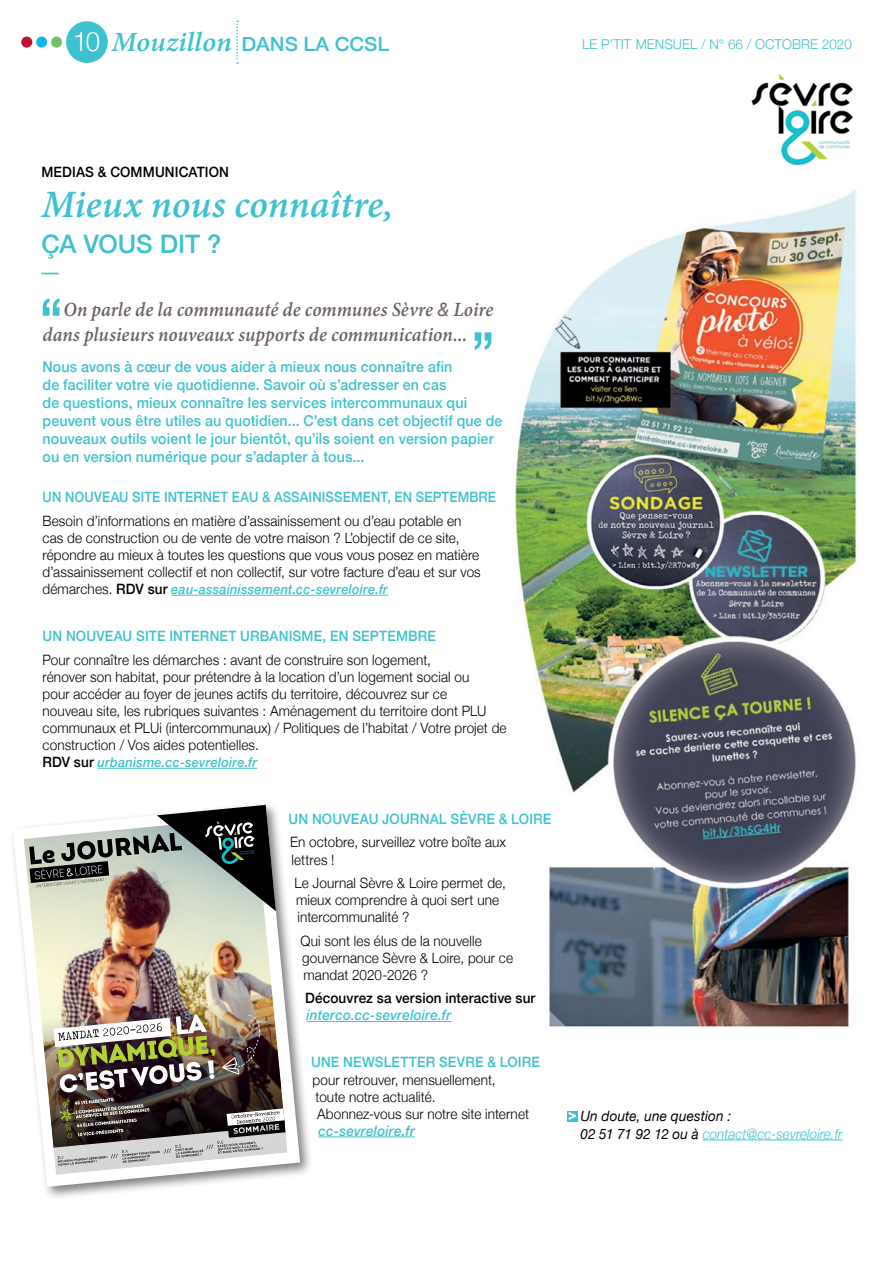
<style>
.page{position:relative;width:893px;height:1263px;background:#fff}
.page>*{position:absolute;margin:0;border:0;box-sizing:border-box;transform-origin:0 0}
.t1{font:italic 700 42px "Adobe Devanagari";letter-spacing:-.005em;color:#3ec2cf}
.t2{font:italic 700 34.5px "Helvetica Neue";color:#3ec2cf}
.t3{font:italic 700 30px "Adobe Devanagari";letter-spacing:-.005em;color:#3ec2cf;scale:1.05 1}
.t4{font:500 25.5px "Helvetica Neue";letter-spacing:-.005em;color:#3ec2cf}
.t5{font:italic 700 21.75px/25.5px "Adobe Devanagari";color:#6c6168;scale:.95 1}
.t6{font:500 19.5px "Helvetica Neue";color:#3ec2cf;scale:1.05 1}
.t7{font:500 15px/18px "Helvetica Neue";letter-spacing:.005em;color:#3ec2cf;scale:.95 1}
.t8{font:300 14.25px/17.1px "Helvetica Neue";letter-spacing:.01em;color:#000;scale:.95 1}
.t9{font:500 14.25px "Helvetica Neue";letter-spacing:.01em;color:#3ec2cf;scale:.95 1}
.t10{font:italic 14.25px/17.1px "Helvetica Neue";letter-spacing:.01em;color:#000;scale:.95 1}
.t11{font:500 14.25px "Helvetica Neue";letter-spacing:.01em;color:#000;scale:.95 1}
.t12{font:500 14.25px "Helvetica Neue";letter-spacing:.01em;color:#3ec2cf;scale:.91 1}
.t13{font:italic 500 14.25px "Helvetica Neue";letter-spacing:.015em;color:#3ec2cf;scale:.95 1}
.t14{font:italic 500 13.5px "Helvetica Neue";letter-spacing:.015em;color:#3ec2cf;scale:.95 1}
.t15{font:300 13.5px "Helvetica Neue";color:#3ec2cf}
.s1{font-family:"Helvetica Neue";font-weight:300;font-style:normal;font-size:27px;color:#fff}
.s2{font-family:"Helvetica Neue";font-weight:500;font-style:normal;font-size:19.5px}
.s3{font-family:"Helvetica Neue";font-weight:400;font-size:18.75px}
.s4{font-weight:500}
.s5{font-style:normal;font-size:14.25px;color:#000}
.s6{font-weight:300;color:#3ec2cf}
</style>
<div class="page">
<svg style="left:236px;top:21px;width:2px;height:43px"></svg>
<div style="left:21px;top:37px;width:11px;height:11px;background:#c41230;border-radius:50%"></div>
<div style="left:36px;top:37px;width:11px;height:11px;background:#13b6ea;border-radius:50%"></div>
<div style="left:51px;top:37px;width:11px;height:11px;background:#73c167;border-radius:50%"></div>
<div style="left:66px;top:21px;width:42px;height:42px;background:#3ec2cf;border-radius:50%"></div>
<img style="left:514px;top:189px;width:344px;height:839px">
<hr style="left:171px;top:595px;width:217px;height:1px;background:#3ec2cf">
<hr style="left:98px;top:768px;width:159px;height:1px;background:#3ec2cf">
<hr style="left:307px;top:1021px;width:144px;height:1px;background:#3ec2cf">
<hr style="left:319px;top:1136px;width:96px;height:1px;background:#3ec2cf">
<hr style="left:703px;top:1139px;width:139px;height:1px;background:#3ec2cf">
<svg style="left:567px;top:1111px;width:10px;height:10px"></svg>
<svg style="left:568px;top:1111px;width:8px;height:9px"></svg>
<div style="left:9px;top:801px;width:305px;height:400px;background:#000;opacity:.5"></div>
<img style="left:13px;top:805px;width:287px;height:382px">
<svg style="left:43px;top:298px;width:17px;height:18px"></svg>
<svg style="left:475px;top:332px;width:17px;height:18px"></svg>
<img style="left:751px;top:73px;width:102px;height:93px">
<h3 class="t3" style="left:73px;top:25px;width:175px"><span class="s1">10</span> Mouzillon <span class="s2">DANS</span></h3>
<h3 class="t6" style="left:304px;top:28px;width:71px">LA CCSL</h3>
<p class="t15" style="left:582px;top:33px;width:74px">le p’tit Mens</p>
<p class="t15" style="left:673px;top:33px;width:102px">uel / N° 66 / Octo</p>
<p class="t15" style="left:792px;top:33px;width:61px">bre 2020</p>
<p class="t11" style="left:41px;top:160px;width:199px">medias &amp; communication</p>
<h1 class="t1" style="left:41px;top:180px;width:353px">Mieux nous connaître,</h1>
<h3 class="t4" style="left:41px;top:223px;width:181px">ça vous dit ?</h3>
<h2 class="t2" style="left:41px;top:231px;width:19px">_</h2>
<h3 class="t5" style="left:43px;top:299px;width:476px;text-indent:21px">On parle de la communauté de communes Sèvre <span class="s3">&amp;</span> Loire dans plusieurs nouveaux supports de communication...</h3>
<p class="t7" style="left:43px;top:356px;width:486px">Nous avons à cœur de vous aider à mieux nous connaître afin<br>de faciliter votre vie quotidienne. Savoir où s’adresser en cas<br>de questions, mieux connaître les services intercommunaux qui peuvent vous être utiles au quotidien... C’est dans cet objectif que de nouveaux outils voient le jour bientôt, qu’ils soient en version papier ou en version numérique pour s’adapter à tous...</p>
<p class="t12" style="left:43px;top:486px;width:36px">UN NOUVEAU</p>
<p class="t12" style="left:132px;top:486px;width:9px">SITE</p>
<p class="t12" style="left:164px;top:486px;width:10px">INTERNET</p>
<p class="t12" style="left:232px;top:486px;width:11px">EAU</p>
<p class="t12" style="left:262px;top:486px;width:259px">&amp; assainissement, en septembre</p>
<p class="t8" style="left:43px;top:511px;width:463px">Besoin d’informations en matière d’assainissement ou d’eau potable en cas de construction ou de vente de votre maison ? L’objectif de ce site, répondre au mieux à toutes les questions que vous vous posez en matière d’assainissement collectif et non collectif, sur votre facture d’eau et sur vos démarches. <span class="s4">RDV</span></p>
<p class="t14" style="left:148px;top:578px;width:254px"><span class="s5">sur</span> eau-assainissement.cc-sevreloire.fr</p>
<p class="t9" style="left:43px;top:625px;width:36px">UN NOUVEAU</p>
<p class="t9" style="left:136px;top:625px;width:9px">SITE</p>
<p class="t9" style="left:169px;top:625px;width:10px">INTERNET</p>
<p class="t9" style="left:240px;top:625px;width:41px">UR BANISME</p>
<p class="t9" style="left:323px;top:625px;width:42px">, EN SEPTEM</p>
<p class="t9" style="left:408px;top:625px;width:21px">BRE</p>
<p class="t8" style="left:42px;top:650px;width:490px">Pour connaître les démarches : avant de construire son logement,<br>rénover son habitat, pour prétendre à la location d’un logement social ou<br>pour accéder au foyer de jeunes actifs du territoire, découvrez sur ce<br>nouveau site, les rubriques suivantes : Aménagement du territoire dont PLU communaux et PLUi (intercommunaux) / Politiques de l’habitat / Votre projet de construction / Vos aides potentielles.</p>
<p class="t11" style="left:43px;top:751px;width:11px">RDV</p>
<p class="t14" style="left:74px;top:751px;width:194px"><span class="s5">sur</span> urbanisme.cc-sevreloire.fr</p>
<p class="t9" style="left:289px;top:807px;width:36px">un NOUVEAU</p>
<p class="t9" style="left:382px;top:807px;width:19px">JOURNAL</p>
<p class="t9" style="left:450px;top:807px;width:108px">sèvre &amp; loire</p>
<p class="t8" style="left:290px;top:833px;width:229px">En octobre, surveillez votre boîte aux lettres !</p>
<p class="t8" style="left:295px;top:873px;width:224px">Le Journal Sèvre &amp; Loire permet de, mieux comprendre à quoi sert une intercommunalité ?</p>
<p class="t8" style="left:301px;top:931px;width:225px">Qui sont les élus de la nouvelle gouvernance Sèvre &amp; Loire, pour ce mandat 2020-2026 ?</p>
<p class="t11" style="left:305px;top:987px;width:244px">Découvrez sa version interactive sur</p>
<p class="t13" style="left:307px;top:1003px;width:154px">interco.cc-sevreloire.fr</p>
<p class="t9" style="left:311px;top:1051px;width:11px">UNE</p>
<p class="t9" style="left:343px;top:1051px;width:44px">NEWSLETTER</p>
<p class="t9" style="left:439px;top:1051px;width:11px">SEVRE</p>
<p class="t9" style="left:487px;top:1051px;width:23px">&amp; LOIRE</p>
<p class="t8" style="left:313px;top:1070px;width:229px">pour retrouver, mensuellement,<br>toute notre actualité.<br>Abonnez-vous sur notre site internet</p>
<p class="t13" style="left:319px;top:1118px;width:103px">cc-sevreloire.fr</p>
<p class="t10" style="left:580px;top:1108px;width:277px">Un doute, une question :<br>02 51 71 92 12 ou à <span class="s6">contact@cc-sevreloire.fr</span></p>
</div>
